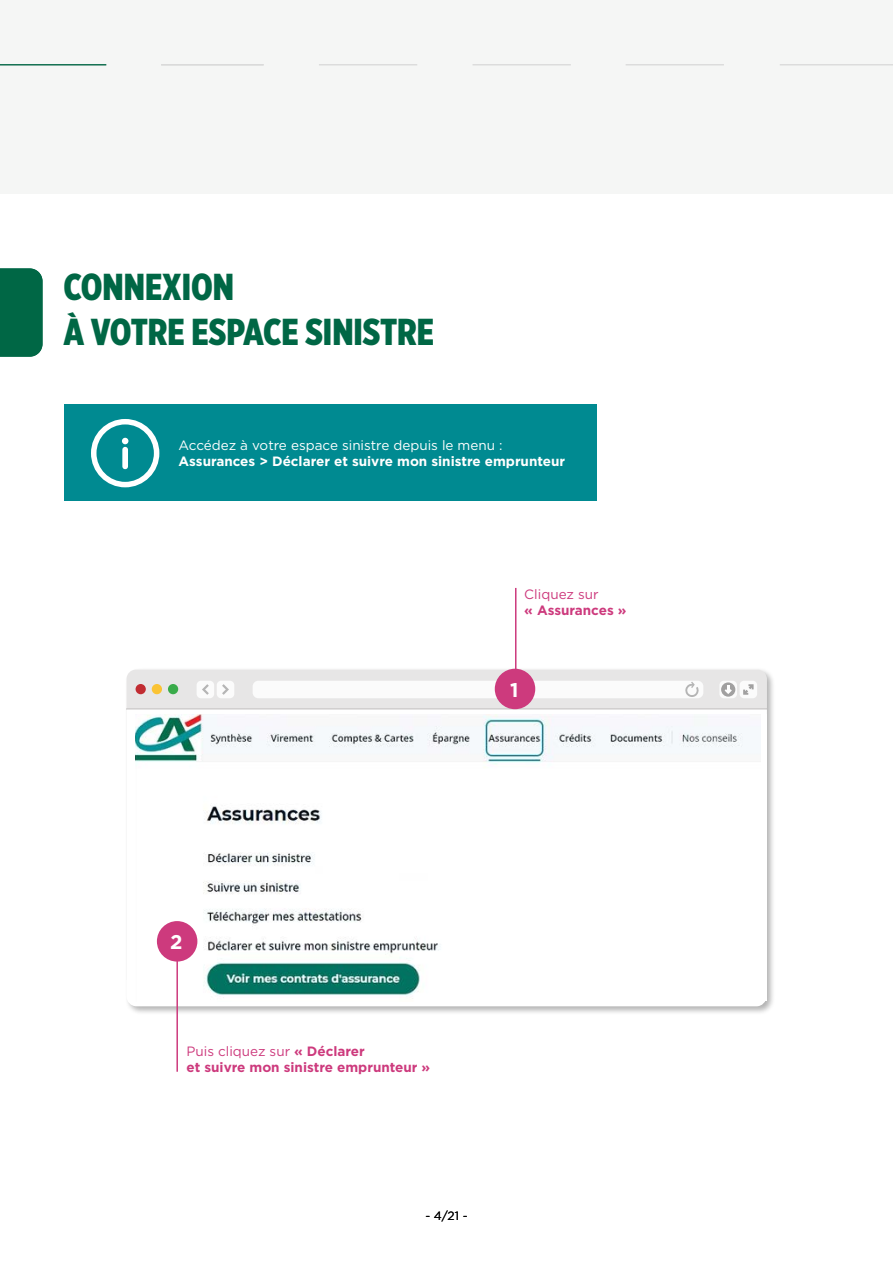
<style>
.page{position:relative;width:893px;height:1263px;background:#fff}
.page>*{position:absolute;margin:0;border:0;box-sizing:border-box;transform-origin:0 0}
.t1{font:900 37.5px "Gotham X Narrow";color:#006745}
.t2{font:700 19.8px "Gotham";color:#fff}
.Annotation{font:700 13.5px/16.2px "Gotham";color:#fff}
.Annotation-2{font:700 13.5px/16.2px "Gotham";color:#cd3a7d}
.t3{font:12px "Gotham";color:#000}
.s1{font-weight:400}
</style>
<div class="page">
<div style="left:124px;top:667px;width:652px;height:348px;background:#000;opacity:.3"></div>
<div style="left:127px;top:669px;width:639px;height:39px;background:#e7e6e6"></div>
<svg style="left:127px;top:710px;width:639px;height:269px"></svg>
<div style="left:136px;top:684px;width:10px;height:10px;background:#c12c32;border-radius:50%"></div>
<div style="left:152px;top:684px;width:10px;height:10px;background:#fac334;border-radius:50%"></div>
<div style="left:168px;top:684px;width:10px;height:10px;background:#39ab4a;border-radius:50%"></div>
<div style="left:197px;top:681px;width:17px;height:17px;background:#fbfbfb;border-radius:4px"></div>
<div style="left:217px;top:681px;width:17px;height:17px;background:#fbfbfb;border-radius:4px"></div>
<svg style="left:222px;top:684px;width:7px;height:11px"></svg>
<svg style="left:202px;top:684px;width:7px;height:11px"></svg>
<hr style="left:127px;top:708px;width:639px;height:2px;background:#e7e6e6">
<div style="left:253px;top:681px;width:450px;height:17px;background:#fbfbfb;border-radius:6px"></div>
<div style="left:740px;top:681px;width:17px;height:17px;background:#fbfbfb;border-radius:4px"></div>
<svg style="left:719px;top:681px;width:18px;height:17px"></svg>
<div style="left:721px;top:682px;width:14px;height:15px;background:#a1a0a0;border-radius:50%"></div>
<svg style="left:725px;top:685px;width:7px;height:9px"></svg>
<svg style="left:743px;top:684px;width:11px;height:11px"></svg>
<svg style="left:685px;top:682px;width:14px;height:15px"></svg>
<img style="left:135px;top:714px;width:626px;height:287px">
<div style="left:495px;top:669px;width:40px;height:40px;background:#cd3a7d;border-radius:50%"></div>
<div style="left:64px;top:404px;width:532px;height:97px;background:#008a91"></div>
<svg style="left:91px;top:419px;width:68px;height:68px"></svg>
<hr style="left:176px;top:927px;width:2px;height:145px;background:#cd3a7d">
<hr style="left:515px;top:588px;width:1px;height:86px;background:#cd3a7d">
<div style="left:157px;top:921px;width:40px;height:40px;background:#cd3a7d;border-radius:50%"></div>
<div style="left:0;top:268px;width:43px;height:89px;background:#006745"></div>
<div style="left:0;top:0;width:893px;height:193px;background:#f5f6f5"></div>
<hr style="left:319px;top:64px;width:98px;height:1px;background:#dadada">
<hr style="left:472px;top:64px;width:99px;height:1px;background:#dadada">
<hr style="left:626px;top:64px;width:98px;height:1px;background:#dadada">
<hr style="left:780px;top:64px;width:113px;height:1px;background:#dadada">
<hr style="left:161px;top:64px;width:103px;height:1px;background:#dadada">
<hr style="left:0;top:64px;width:106px;height:1px;background:#006745">
<p class="t1" style="left:63px;top:263px;width:172px">CONNEXION</p>
<p class="t1" style="left:63px;top:308px;width:372px">À VOTRE ESPACE SINISTRE</p>
<p class="Annotation" style="left:179px;top:437px;width:388px"><span class="s1">Accédez à votre espace sinistre depuis le menu :<br></span>Assurances &gt; Déclarer et suivre mon sinistre emprunteur</p>
<p class="Annotation-2" style="left:524px;top:586px;width:104px"><span class="s1">Cliquez sur<br></span>« Assurances »</p>
<p class="t2" style="left:510px;top:677px;width:10px">1</p>
<p class="t2" style="left:170px;top:929px;width:14px">2</p>
<p class="Annotation-2" style="left:186px;top:1043px;width:245px"><span class="s1">Puis cliquez sur</span> « Déclarer<br>et suivre mon sinistre emprunteur »</p>
<p class="t3" style="left:425px;top:1208px;width:44px">- 4/21 -</p>
</div>
